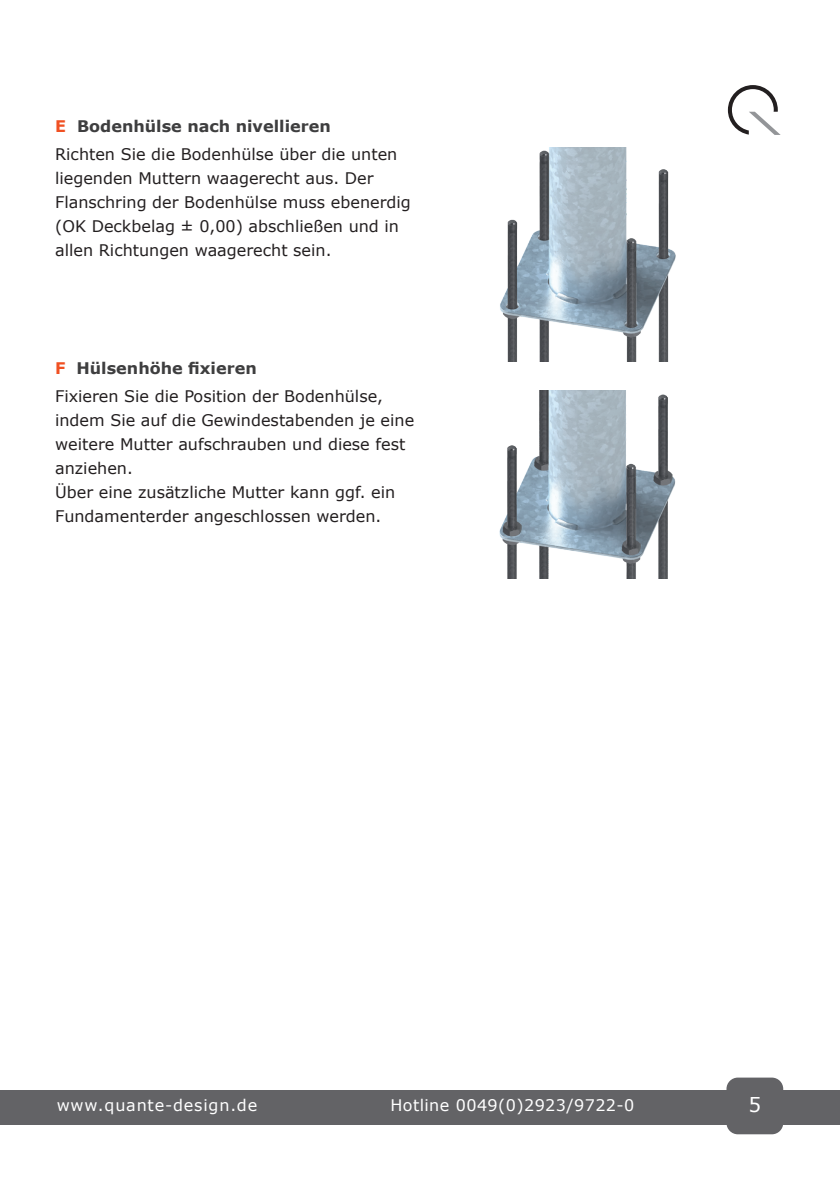
<style>
.page{position:relative;width:840px;height:1191px;background:#fff}
.page>*{position:absolute;margin:0;border:0;box-sizing:border-box;transform-origin:0 0}
.t1{font:20px "Verdana";color:#fff}
.t2{font:16px/24px "Verdana";color:#231f20}
.t3{font:700 16px "Verdana";color:#3e3e3f}
.t4{font:16px "Verdana";letter-spacing:.025em;color:#fff}
.t5{font:16px "Verdana";letter-spacing:.05em;color:#fff}
.s1{color:#f05022}
</style>
<div class="page">
<div style="left:0;top:1090px;width:839px;height:34px;background:#636366"></div>
<div style="left:726px;top:1077px;width:56px;height:57px;background:#636366;border-radius:11px"></div>
<img style="left:500px;top:148px;width:176px;height:214px">
<img style="left:499px;top:390px;width:177px;height:188px">
<svg style="left:727px;top:85px;width:53px;height:50px"></svg>
<p class="t3" style="left:55px;top:115px;width:277px"><span class="s1">E</span> Bodenhülse nach nivellieren</p>
<p class="t2" style="left:55px;top:142px;width:357px">Richten Sie die Bodenhülse über die unten liegenden Muttern waagerecht aus. Der Flanschring der Bodenhülse muss ebenerdig (OK Deckbelag ± 0,00) abschließen und in allen Richtungen waagerecht sein.</p>
<p class="t3" style="left:55px;top:357px;width:203px"><span class="s1">F</span> Hülsenhöhe fixieren</p>
<p class="t2" style="left:55px;top:384px;width:360px">Fixieren Sie die Position der Bodenhülse, indem Sie auf die Gewindestabenden je eine weitere Mutter aufschrauben und diese fest anziehen.</p>
<p class="t2" style="left:55px;top:480px;width:341px">Über eine zusätzliche Mutter kann ggf. ein<br>Fundamenterder angeschlossen werden.</p>
<p class="t5" style="left:57px;top:1094px;width:202px">www.quante-design.de</p>
<p class="t4" style="left:390px;top:1094px;width:245px">Hotline 0049(0)2923/9722-0</p>
<p class="t1" style="left:748px;top:1091px;width:14px">5</p>
</div>
